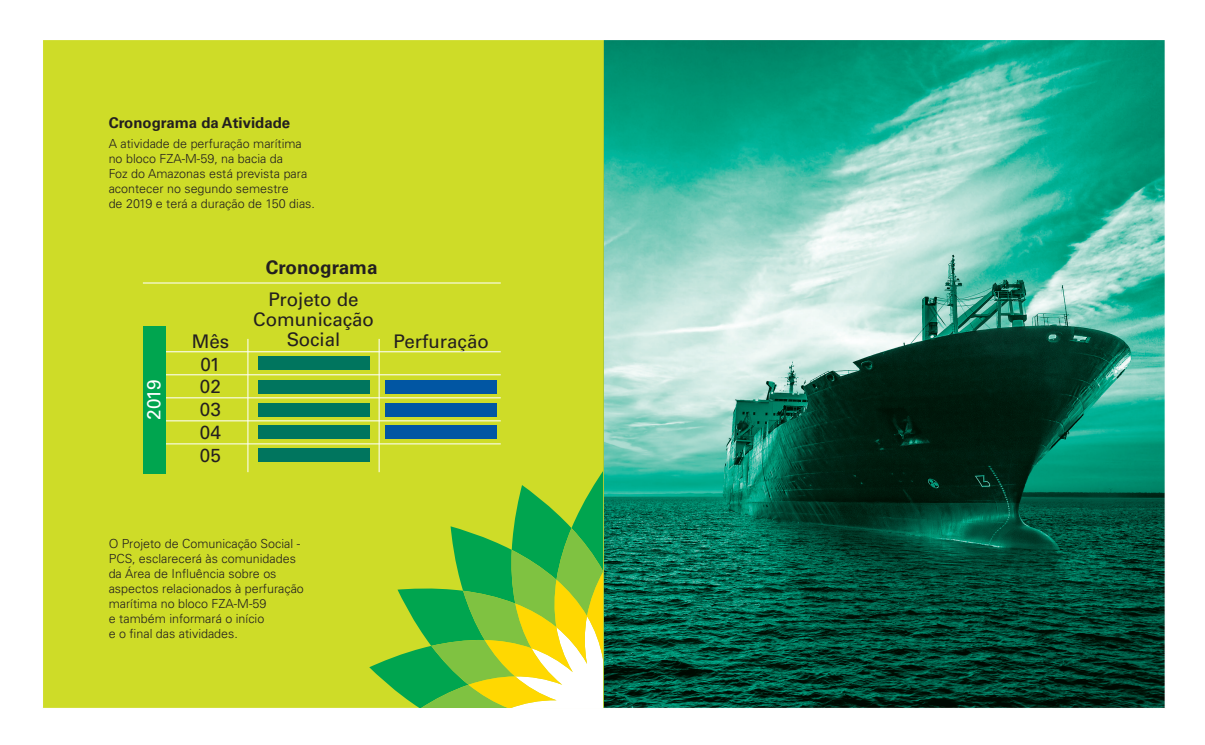
<style>
.page{position:relative;width:1205px;height:745px;background:#fff}
.page>*{position:absolute;margin:0;border:0;box-sizing:border-box;transform-origin:0 0}
.t1{font:700 18.88px "Univers LT Std";color:#231f20}
.t2{font:18.88px/22.8px "Univers LT Std";color:#231f20;text-align:justify}
.t3{font:18.88px "Univers LT Std";color:#fff}
.t4{font:18.75px/20.2px "Univers LT Std";color:#231f20;text-align:center}
.t5{font:700 15px "Univers LT Std";color:#231f20}
.t6{font:300 12.5px/15px "Univers LT Std";color:#231f20}
</style>
<div class="page">
<img style="left:43px;top:40px;width:1122px;height:668px">
<hr style="left:157px;top:351px;width:344px;height:1px;background:#fff">
<hr style="left:143px;top:282px;width:358px;height:1px;background:#fff">
<hr style="left:157px;top:374px;width:344px;height:1px;background:#fff">
<hr style="left:157px;top:397px;width:344px;height:1px;background:#fff">
<hr style="left:157px;top:420px;width:344px;height:1px;background:#fff">
<hr style="left:157px;top:443px;width:344px;height:1px;background:#fff">
<div style="left:143px;top:326px;width:23px;height:147px;background:#00a54f"></div>
<div style="left:258px;top:356px;width:111px;height:13px;background:#00755e"></div>
<div style="left:258px;top:380px;width:111px;height:13px;background:#00755e"></div>
<div style="left:385px;top:380px;width:112px;height:13px;background:#0156a3"></div>
<div style="left:258px;top:403px;width:111px;height:13px;background:#00755e"></div>
<div style="left:385px;top:403px;width:112px;height:13px;background:#0156a3"></div>
<div style="left:258px;top:425px;width:111px;height:13px;background:#00755e"></div>
<div style="left:385px;top:425px;width:112px;height:13px;background:#0156a3"></div>
<div style="left:258px;top:448px;width:111px;height:13px;background:#00755e"></div>
<hr style="left:379px;top:338px;width:1px;height:134px;background:#fff">
<hr style="left:247px;top:338px;width:1px;height:134px;background:#fff">
<svg style="left:369px;top:470px;width:233px;height:236px"></svg>
<p class="t5" style="left:109px;top:114px;width:183px">Cronograma da Atividade</p>
<p class="t6" style="left:109px;top:136px;width:208px">A atividade de perfuração marítima no bloco FZA-M-59, na bacia da<br>Foz do Amazonas está prevista para acontecer no segundo semestre<br>de 2019 e terá a duração de 150 dias.</p>
<h1 class="t3" style="left:143px;top:419px;width:41px;rotate:-90deg">2019</h1>
<h2 class="t4" style="left:192px;top:331px;width:39px">Mês</h2>
<h1 class="t2" style="left:200px;top:352px;width:23px">01<br>02<br>03<br>04<br>05</h1>
<h1 class="t1" style="left:266px;top:256px;width:113px">Cronograma</h1>
<h2 class="t4" style="left:253px;top:289px;width:122px">Projeto de<br>Comunicação<br>Social</h2>
<h2 class="t4" style="left:394px;top:331px;width:97px">Perfuração</h2>
<p class="t6" style="left:109px;top:536px;width:197px">O Projeto de Comunicação Social -<br>PCS, esclarecerá às comunidades da Área de Influência sobre os aspectos relacionados à perfuração marítima no bloco FZA-M-59<br>e também informará o início<br>e o final das atividades.</p>
</div>
